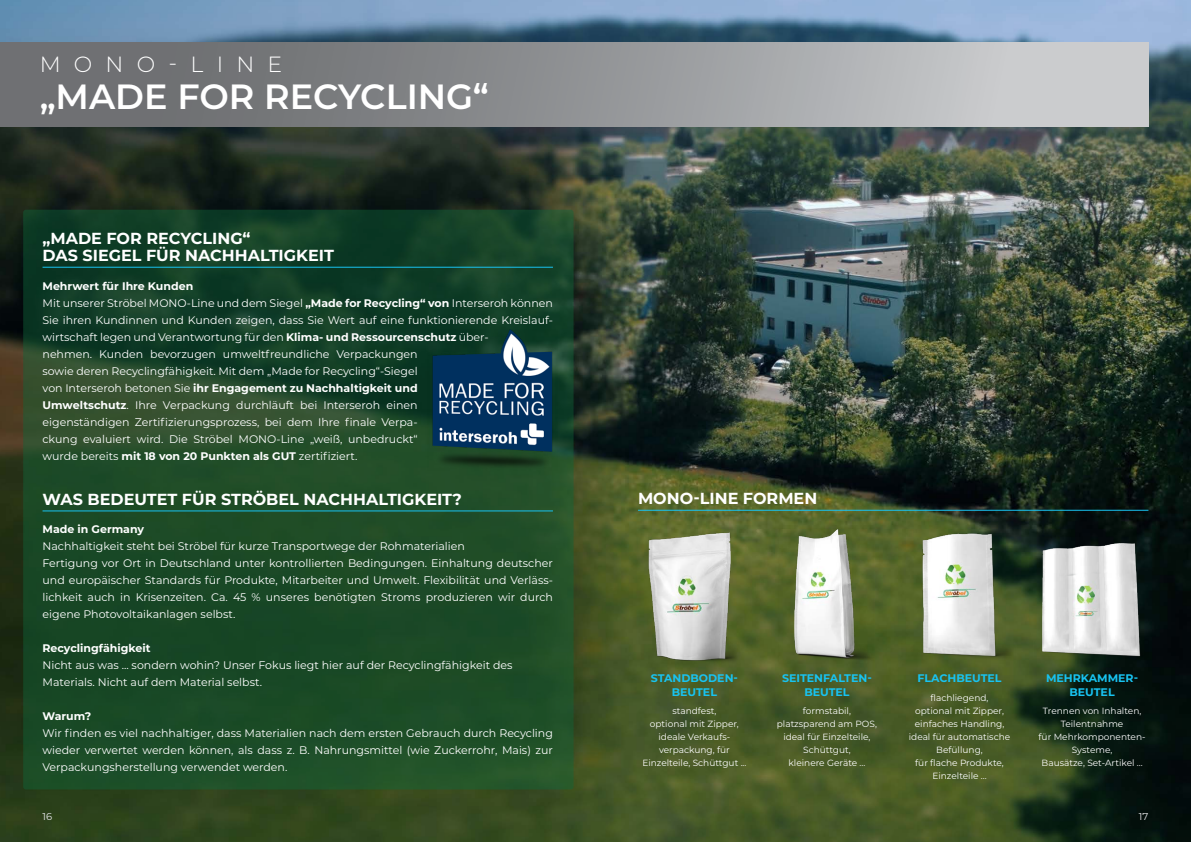
<style>
.page{position:relative;width:1191px;height:842px;background:#fff}
.page>*{position:absolute;margin:0;border:0;box-sizing:border-box;transform-origin:0 0}
.PageHead_-_Bold{font:600 35px "Montserrat";color:#fff}
.PageHead_-_Thin{font:300 22px "Montserrat";letter-spacing:.6em;color:#fff}
.Heading_White{font:700 16px/17px "Montserrat";color:#fff}
.Text_Standard_White{font:11px/17px "Montserrat";color:#fff}
.Heading_Small_White{font:700 11px/13px "Montserrat";color:#18c3f1;text-align:center}
.Text_Standard_White-2{font:700 11px "Montserrat";color:#fff}
.PageNumber_Left_Brig{font:10px "Montserrat";color:#e6e7e8}
.PageNumber_Right_Bri{font:10px "Montserrat";color:#e6e7e8}
.Text_small_-_9pt_-_w{font:9px/13px "Montserrat";color:#fff;text-align:center}
.s1{font-weight:700}
</style>
<div class="page">
<img style="left:0;top:0;width:1191px;height:842px">
<svg style="left:23px;top:210px;width:550px;height:579px;background:#1b4727"></svg>
<hr style="left:638px;top:510px;width:510px;height:1px;background:#18c3f1">
<hr style="left:43px;top:267px;width:510px;height:1px;background:#18c3f1">
<hr style="left:43px;top:511px;width:510px;height:1px;background:#18c3f1">
<div style="left:0;top:43px;width:1148px;height:83px;background:linear-gradient(to right,#5d5f62,#cfd1d3)"></div>
<img style="left:901px;top:500px;width:114px;height:163px">
<img style="left:1034px;top:504px;width:114px;height:158px">
<img style="left:779px;top:528px;width:94px;height:136px">
<img style="left:642px;top:532px;width:97px;height:132px">
<img style="left:427px;top:329px;width:130px;height:142px">
<p class="PageHead_-_Thin" style="left:40px;top:49px;width:244px">MONO-LINE</p>
<p class="PageHead_-_Bold" style="left:40px;top:72px;width:451px">„MADE FOR RECYCLING“</p>
<p class="Heading_White" style="left:43px;top:229px;width:293px">„MADE FOR RECYCLING“<br>DAS SIEGEL FÜR NACHHALTIGKEIT</p>
<p class="Text_Standard_White-2" style="left:43px;top:278px;width:152px">Mehrwert für Ihre Kunden</p>
<p class="Text_Standard_White" style="left:43px;top:294px;width:512px">Mit unserer Ströbel MONO-Line und dem Siegel <span class="s1">„Made for Recycling“ von</span> Interseroh können Sie ihren Kundinnen und Kunden zeigen, dass Sie Wert auf eine funktionierende Kreislauf&shy;wirtschaft legen und Verantwortung für den <span class="s1">Klima- und Ressourcenschutz</span> über-<br>nehmen. Kunden bevorzugen umweltfreundliche Verpackungen<br>sowie deren Recyclingfähigkeit. Mit dem „Made for Recycling“-Siegel<br>von Interseroh betonen Sie <span class="s1">ihr Engagement zu Nachhaltigkeit und<br>Umweltschutz</span>. Ihre Verpackung durchläuft bei Interseroh einen<br>eigenständigen Zertifizierungsprozess, bei dem Ihre finale Verpa-<br>ckung evaluiert wird. Die Ströbel MONO-Line „weiß, unbedruckt“<br>wurde bereits <span class="s1">mit 18 von 20 Punkten als GUT</span> zertifiziert.</p>
<p class="Heading_White" style="left:43px;top:490px;width:421px">WAS BEDEUTET FÜR STRÖBEL NACHHALTIGKEIT?</p>
<p class="Text_Standard_White-2" style="left:43px;top:521px;width:103px">Made in Germany</p>
<p class="Text_Standard_White" style="left:43px;top:537px;width:424px">Nachhaltigkeit steht bei Ströbel für kurze Transportwege der Rohmaterialien</p>
<p class="Text_Standard_White" style="left:43px;top:554px;width:512px;text-align:justify">Fertigung vor Ort in Deutschland unter kontrollierten Bedingungen. Einhaltung deutscher und europäischer Standards für Produkte, Mitarbeiter und Umwelt. Flexibilität und Verläss&shy;lichkeit auch in Krisenzeiten. Ca. 45 % unseres benötigten Stroms produzieren wir durch eigene Photovoltaikanlagen selbst.</p>
<p class="Text_Standard_White-2" style="left:43px;top:640px;width:109px">Recyclingfähigkeit</p>
<p class="Text_Standard_White" style="left:43px;top:656px;width:471px">Nicht aus was ... sondern wohin? Unser Fokus liegt hier auf der Recyclingfähigkeit des<br>Materials. Nicht auf dem Material selbst.</p>
<p class="Text_Standard_White-2" style="left:43px;top:708px;width:50px">Warum?</p>
<p class="Text_Standard_White" style="left:43px;top:724px;width:512px;text-align:justify">Wir finden es viel nachhaltiger, dass Materialien nach dem ersten Gebrauch durch Recycling wieder verwertet werden können, als dass z. B. Nahrungsmittel (wie Zuckerrohr, Mais) zur Verpackungsherstellung verwendet werden.</p>
<p class="Heading_White" style="left:638px;top:489px;width:181px">MONO-LINE FORMEN</p>
<p class="Heading_Small_White" style="left:651px;top:671px;width:89px">STANDBODEN-<br>BEUTEL</p>
<p class="Text_small_-_9pt_-_w" style="left:672px;top:704px;width:46px">standfest,</p>
<p class="Text_small_-_9pt_-_w" style="left:650px;top:717px;width:90px">optional mit Zipper,</p>
<p class="Text_small_-_9pt_-_w" style="left:642px;top:730px;width:106px">ideale Verkaufs&shy;verpackung, für<br>Einzelteile, Schüttgut ...</p>
<p class="Heading_Small_White" style="left:782px;top:671px;width:91px">SEITENFALTEN-<br>BEUTEL</p>
<p class="Text_small_-_9pt_-_w" style="left:803px;top:704px;width:49px">formstabil,</p>
<p class="Text_small_-_9pt_-_w" style="left:777px;top:717px;width:102px">platzsparend am POS,</p>
<p class="Text_small_-_9pt_-_w" style="left:783px;top:730px;width:89px">ideal für Einzelteile,</p>
<p class="Text_small_-_9pt_-_w" style="left:803px;top:743px;width:49px">Schüttgut,</p>
<p class="Text_small_-_9pt_-_w" style="left:788px;top:756px;width:78px">kleinere Geräte ...</p>
<p class="Heading_Small_White" style="left:917px;top:671px;width:86px">FLACHBEUTEL</p>
<p class="Text_small_-_9pt_-_w" style="left:915px;top:691px;width:90px">flachliegend, optional mit Zipper,</p>
<p class="Text_small_-_9pt_-_w" style="left:914px;top:717px;width:91px">einfaches Handling,</p>
<p class="Text_small_-_9pt_-_w" style="left:908px;top:730px;width:103px">ideal für automatische<br>Befüllung,</p>
<p class="Text_small_-_9pt_-_w" style="left:915px;top:756px;width:90px">für flache Produkte,</p>
<p class="Text_small_-_9pt_-_w" style="left:932px;top:769px;width:56px">Einzelteile ...</p>
<p class="Heading_Small_White" style="left:1046px;top:671px;width:94px">MEHRKAMMER-<br>BEUTEL</p>
<p class="Text_small_-_9pt_-_w" style="left:1042px;top:704px;width:100px">Trennen von Inhalten,</p>
<p class="Text_small_-_9pt_-_w" style="left:1060px;top:717px;width:64px">Teilentnahme</p>
<p class="Text_small_-_9pt_-_w" style="left:1038px;top:730px;width:108px">für Mehrkomponenten-<br>Systeme,</p>
<p class="Text_small_-_9pt_-_w" style="left:1041px;top:756px;width:103px">Bausätze, Set-Artikel ...</p>
<p class="PageNumber_Left_Brig" style="left:43px;top:810px;width:11px">16</p>
<p class="PageNumber_Right_Bri" style="left:1139px;top:810px;width:11px">17</p>
</div>
